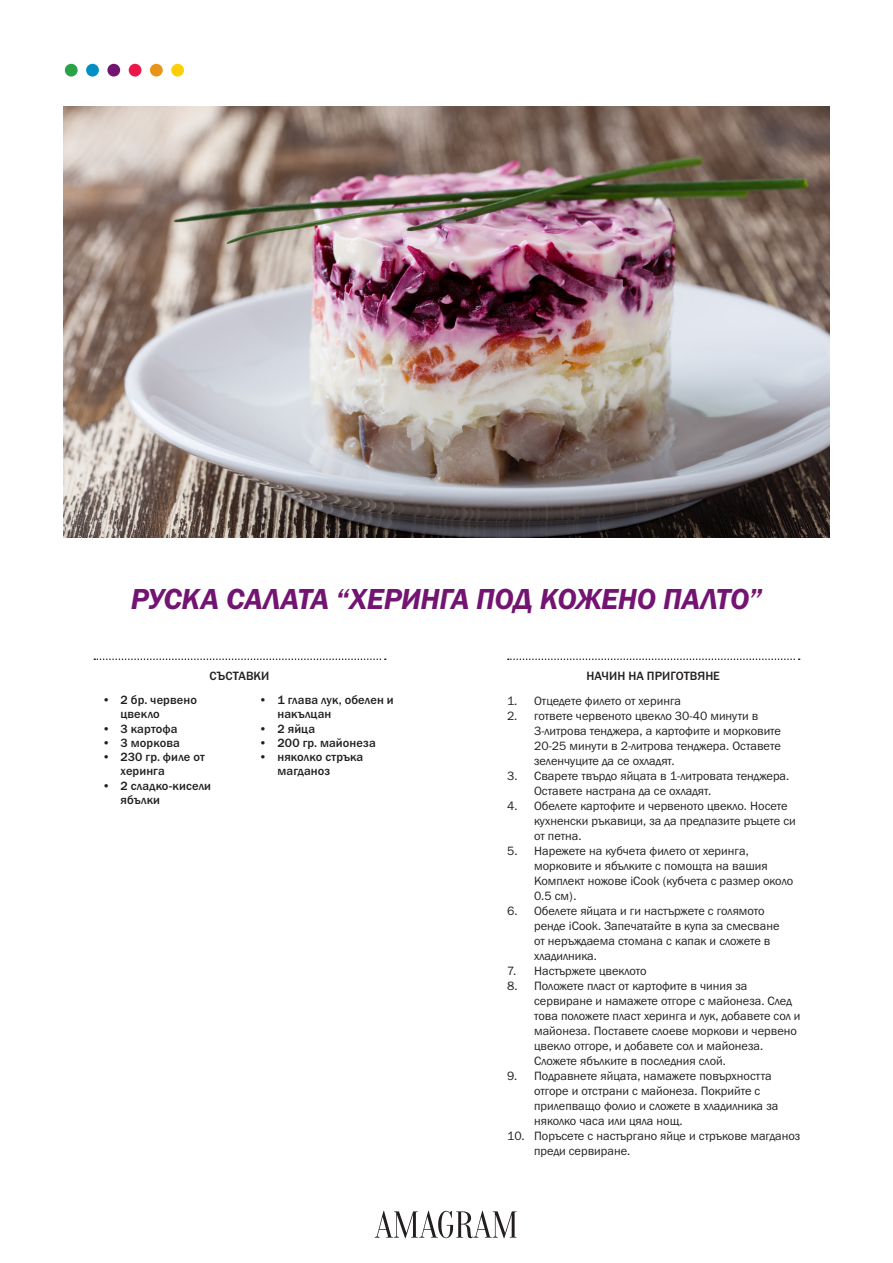
<style>
.page{position:relative;width:893px;height:1263px;background:#fff}
.page>*{position:absolute;margin:0;border:0;box-sizing:border-box;transform-origin:0 0}
.Cards_description_He{font:30px "Franklin Gothic URW Dem Ita";letter-spacing:-.015em;color:#731372}
.t1{font:12.45px/15px "Franklin Gothic URW Boo";color:#231f20}
.INGREDIENTS_Versal_8{font:500 12.45px/14.2px "Franklin Gothic URW";letter-spacing:.01em;color:#231f20}
.s1{font-family:"Franklin Gothic URW Boo";font-weight:400}
</style>
<div class="page">
<img style="left:64px;top:106px;width:765px;height:432px">
<svg style="left:508px;top:658px;width:292px;height:2px"></svg>
<svg style="left:94px;top:658px;width:292px;height:2px"></svg>
<div style="left:171px;top:64px;width:13px;height:13px;background:#fece08;border-radius:50%"></div>
<div style="left:150px;top:64px;width:13px;height:13px;background:#e89418;border-radius:50%"></div>
<div style="left:129px;top:64px;width:12px;height:13px;background:#ed164b;border-radius:50%"></div>
<div style="left:107px;top:64px;width:13px;height:13px;background:#731372;border-radius:50%"></div>
<div style="left:86px;top:64px;width:13px;height:13px;background:#008fc5;border-radius:50%"></div>
<div style="left:65px;top:64px;width:13px;height:13px;background:#29a347;border-radius:50%"></div>
<svg style="left:375px;top:1211px;width:142px;height:27px"></svg>
<p class="Cards_description_He" style="left:131px;top:580px;width:633px">РУСКА САЛАТА “ХЕРИНГА ПОД КОЖЕНО ПАЛТО”</p>
<p class="INGREDIENTS_Versal_8" style="left:210px;top:668px;width:61px">СЪСТАВКИ</p>
<p class="INGREDIENTS_Versal_8" style="left:121px;top:692px;width:78px;text-indent:-18px"><span class="s1">•</span> 2 бр. червено цвекло</p>
<p class="INGREDIENTS_Versal_8" style="left:102px;top:721px;width:77px"><span class="s1">•</span> 3 картофа</p>
<p class="INGREDIENTS_Versal_8" style="left:102px;top:735px;width:79px"><span class="s1">•</span> 3 моркова</p>
<p class="INGREDIENTS_Versal_8" style="left:121px;top:749px;width:86px;text-indent:-18px"><span class="s1">•</span> 230 гр. филе от херинга</p>
<p class="INGREDIENTS_Versal_8" style="left:121px;top:778px;width:92px;text-indent:-18px"><span class="s1">•</span> 2 сладко-кисели ябълки</p>
<p class="INGREDIENTS_Versal_8" style="left:277px;top:692px;width:118px;text-indent:-18px"><span class="s1">•</span> 1 глава лук, обелен и накълцан</p>
<p class="INGREDIENTS_Versal_8" style="left:259px;top:721px;width:58px"><span class="s1">•</span> 2 яйца</p>
<p class="INGREDIENTS_Versal_8" style="left:259px;top:735px;width:118px"><span class="s1">•</span> 200 гр. майонеза</p>
<p class="INGREDIENTS_Versal_8" style="left:277px;top:749px;width:87px;text-indent:-18px"><span class="s1">•</span> няколко стръка магданоз</p>
<p class="INGREDIENTS_Versal_8" style="left:586px;top:668px;width:135px">НАЧИН НА ПРИГОТВЯНЕ</p>
<p class="t1" style="left:507px;top:693px;width:175px">1. Отцедете филето от херинга</p>
<p class="t1" style="left:534px;top:708px;width:248px;text-indent:-27px">2. гответе червеното цвекло 30-40 минути в 3-литрова тенджера, а картофите и морковите 20-25 минути в 2-литрова тенджера. Оставете зеленчуците да се охладят.</p>
<p class="t1" style="left:534px;top:768px;width:257px;text-indent:-27px">3. Сварете твърдо яйцата в 1-литровата тенджера.<br>Оставете настрана да се охладят.</p>
<p class="t1" style="left:534px;top:798px;width:263px;text-indent:-27px">4. Обелете картофите и червеното цвекло. Носете кухненски ръкавици, за да предпазите ръцете си от петна.</p>
<p class="t1" style="left:534px;top:843px;width:261px;text-indent:-27px">5. Нарежете на кубчета филето от херинга, морковите и ябълките с помощта на вашия Комплект ножове iCook (кубчета с размер около 0.5 см).</p>
<p class="t1" style="left:534px;top:903px;width:247px;text-indent:-27px">6. Обелете яйцата и ги настържете с голямото ренде iCook. Запечатайте в купа за смесване от неръждаема стомана с капак и сложете в хладилника.</p>
<p class="t1" style="left:507px;top:963px;width:141px">7. Настържете цвеклото</p>
<p class="t1" style="left:534px;top:978px;width:268px;text-indent:-27px">8. Положете пласт от картофите в чиния за сервиране и намажете отгоре с майонеза. След това положете пласт херинга и лук, добавете сол и майонеза. Поставете слоеве моркови и червено цвекло отгоре, и добавете сол и майонеза.<br>Сложете ябълките в последния слой.</p>
<p class="t1" style="left:534px;top:1068px;width:246px;text-indent:-27px">9. Подравнете яйцата, намажете повърхността отгоре и отстрани с майонеза. Покрийте с прилепващо фолио и сложете в хладилника за няколко часа или цяла нощ.</p>
<p class="t1" style="left:534px;top:1128px;width:268px;text-indent:-27px">10. Поръсете с настъргано яйце и стръкове магданоз преди сервиране.</p>
</div>
